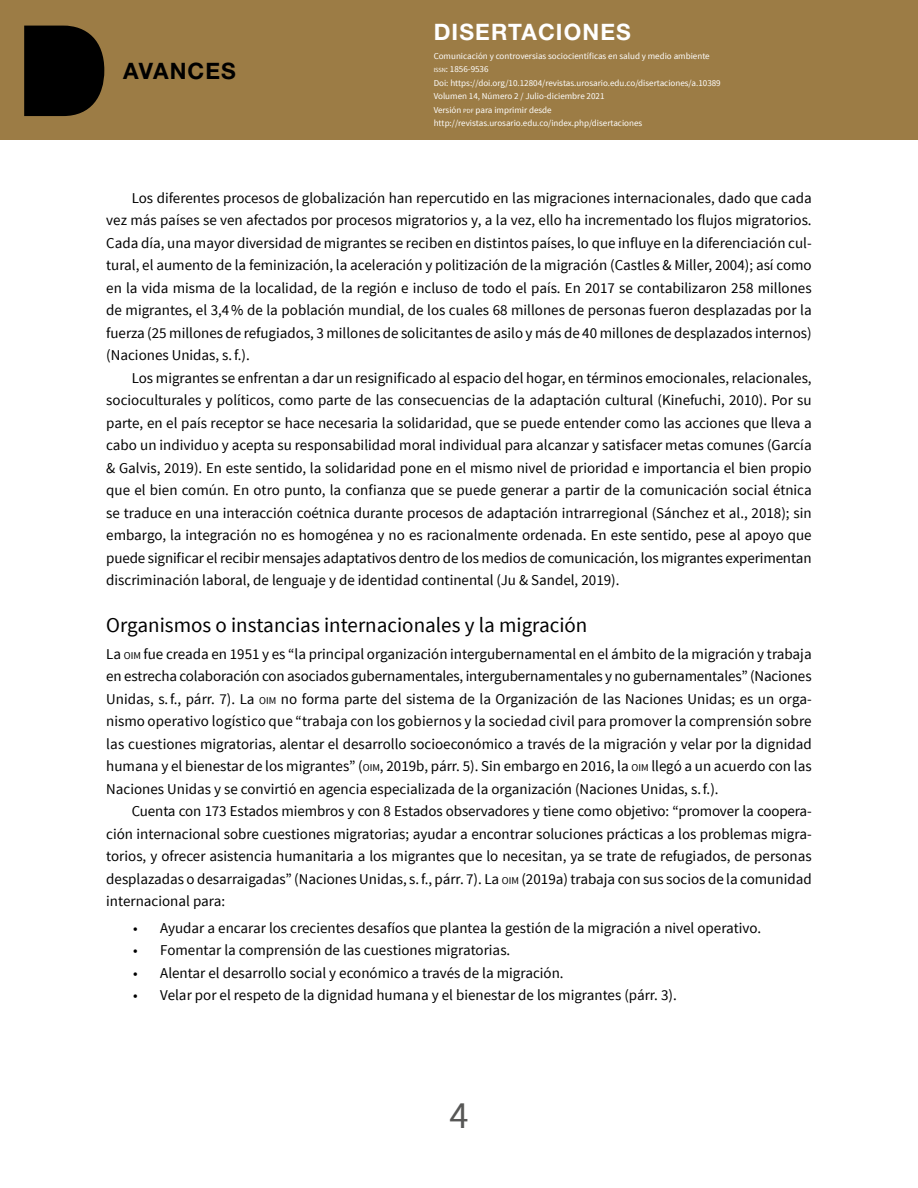
<style>
.page{position:relative;width:918px;height:1188px;background:#fff}
.page>*{position:absolute;margin:0;border:0;box-sizing:border-box;transform-origin:0 0}
.t1{font:38.4px "Source Sans Pro";color:#575756}
.t2{font:700 22.65px "Helvetica Neue LT Std";letter-spacing:.05em;color:#fff}
.t3{font:700 22.65px "Helvetica Neue LT Std";letter-spacing:.05em;color:#000}
.t4{font:21px "Source Sans Pro";color:#000}
.t5{font:15px/22.5px "Source Sans Pro";color:#000;text-align:justify}
.t6{font:9px/13.5px "Source Sans Pro";color:#fff}
.s1{font-size:6.3px}
.s2{font-size:10.5px}
.s3{font-style:inherit}
</style>
<div class="page">
<div style="left:0;top:0;width:918px;height:139px;background:#9c7c45"></div>
<svg style="left:24px;top:26px;width:80px;height:90px;background:#0e0b06"></svg>
<h2 class="t3" style="left:123px;top:57px;width:114px">AVANCES</h2>
<h2 class="t2" style="left:434px;top:18px;width:199px">DISERTACIONES</h2>
<p class="t6" style="left:434px;top:49px;width:289px">Comunicación y controversias sociocientíficas en salud y medio ambiente <span class="s1">ISSN</span>: 1856-9536<br>Doi: https://doi.org/10.12804/revistas.urosario.edu.co/disertaciones/a.10389<br>Volumen 14, Número 2 / Julio-diciembre 2021<br>Versión <span class="s1">PDF</span> para imprimir desde http://revistas.urosario.edu.co/index.php/disertaciones</p>
<p class="t5" style="left:106px;top:187px;width:707px;text-indent:26px">Los diferentes procesos de globalización han repercutido en las migraciones internacionales, dado que cada vez más países se ven afectados por procesos migratorios y, a la vez, ello ha incrementado los flujos migratorios.<br>Cada día, una mayor diversidad de migrantes se reciben en distintos países, lo que influye en la diferenciación cul&shy;tural, el aumento de la feminización, la aceleración y politización de la migración (Castles &amp; Miller, 2004); así como en la vida misma de la localidad, de la región e incluso de todo el país. En 2017 se contabilizaron 258 millones de migrantes, el 3,4% de la población mundial, de los cuales 68 millones de personas fueron desplazadas por la fuerza (25 millones de refugiados, 3 millones de solicitantes de asilo y más de 40 millones de desplazados internos) (Naciones Unidas, s.f.).</p>
<p class="t5" style="left:106px;top:367px;width:707px;text-indent:26px">Los migrantes se enfrentan a dar un resignificado al espacio del hogar, en términos emocionales, relacionales, socioculturales y políticos, como parte de las consecuencias de la adaptación cultural (Kinefuchi, 2010). Por su parte, en el país receptor se hace necesaria la solidaridad, que se puede entender como las acciones que lleva a cabo un individuo y acepta su responsabilidad moral individual para alcanzar y satisfacer metas comunes (García &amp; Galvis, 2019). En este sentido, la solidaridad pone en el mismo nivel de prioridad e importancia el bien propio que el bien común. En otro punto, la confianza que se puede generar a partir de la comunicación social étnica se traduce en una interacción coétnica durante procesos de adaptación intrarregional (Sánchez et al., 2018); sin embargo, la integración no es homogénea y no es racionalmente ordenada. En este sentido, pese al apoyo que puede significar el recibir mensajes adaptativos dentro de los medios de comunicación, los migrantes experimentan discriminación laboral, de lenguaje y de identidad continental (Ju &amp; Sandel, 2019).</p>
<h3 class="t4" style="left:106px;top:612px;width:483px">Organismos o instancias internacionales y la migración</h3>
<p class="t5" style="left:106px;top:643px;width:707px">La <span class="s2">OIM</span> fue creada en 1951 y es “la principal organización intergubernamental en el ámbito de la migración y trabaja en estrecha colaboración con asociados gubernamentales, intergubernamentales y no gubernamentales” (Naciones Unidas, s.f., párr. 7). La <span class="s2">OIM</span> no forma parte del sistema de la Organización de las Naciones Unidas<span class="s3">;</span> es un orga&shy;nismo operativo logístico que “trabaja con los gobiernos y la sociedad civil para promover la comprensión sobre las cuestiones migratorias, alentar el desarrollo socioeconómico a través de la migración y velar por la dignidad humana y el bienestar de los migrantes” (<span class="s2">OIM</span>, 2019b, párr. 5). Sin embargo en 2016, la <span class="s2">OIM</span> llegó a un acuerdo con las Naciones Unidas y se convirtió en agencia especializada de la organización (Naciones Unidas, s.f.).</p>
<p class="t5" style="left:106px;top:800px;width:707px;text-indent:26px">Cuenta con 173 Estados miembros y con 8 Estados observadores y tiene como objetivo: “promover la coopera&shy;ción internacional sobre cuestiones migratorias; ayudar a encontrar soluciones prácticas a los problemas migra&shy;torios, y ofrecer asistencia humanitaria a los migrantes que lo necesitan, ya se trate de refugiados, de personas desplazadas o desarraigadas” (Naciones Unidas, s.f., párr. 7). La <span class="s2">OIM</span> (2019a) trabaja con sus socios de la comunidad internacional para:</p>
<p class="t5" style="left:133px;top:917px;width:630px">• Ayudar a encarar los crecientes desafíos que plantea la gestión de la migración a nivel operativo.</p>
<p class="t5" style="left:133px;top:939px;width:379px">• Fomentar la comprensión de las cuestiones migratorias.</p>
<p class="t5" style="left:133px;top:962px;width:432px">• Alentar el desarrollo social y económico a través de la migración.</p>
<p class="t5" style="left:133px;top:984px;width:545px">• Velar por el respeto de la dignidad humana y el bienestar de los migrantes (párr. 3).</p>
<h1 class="t1" style="left:449px;top:1092px;width:21px">4</h1>
</div>
